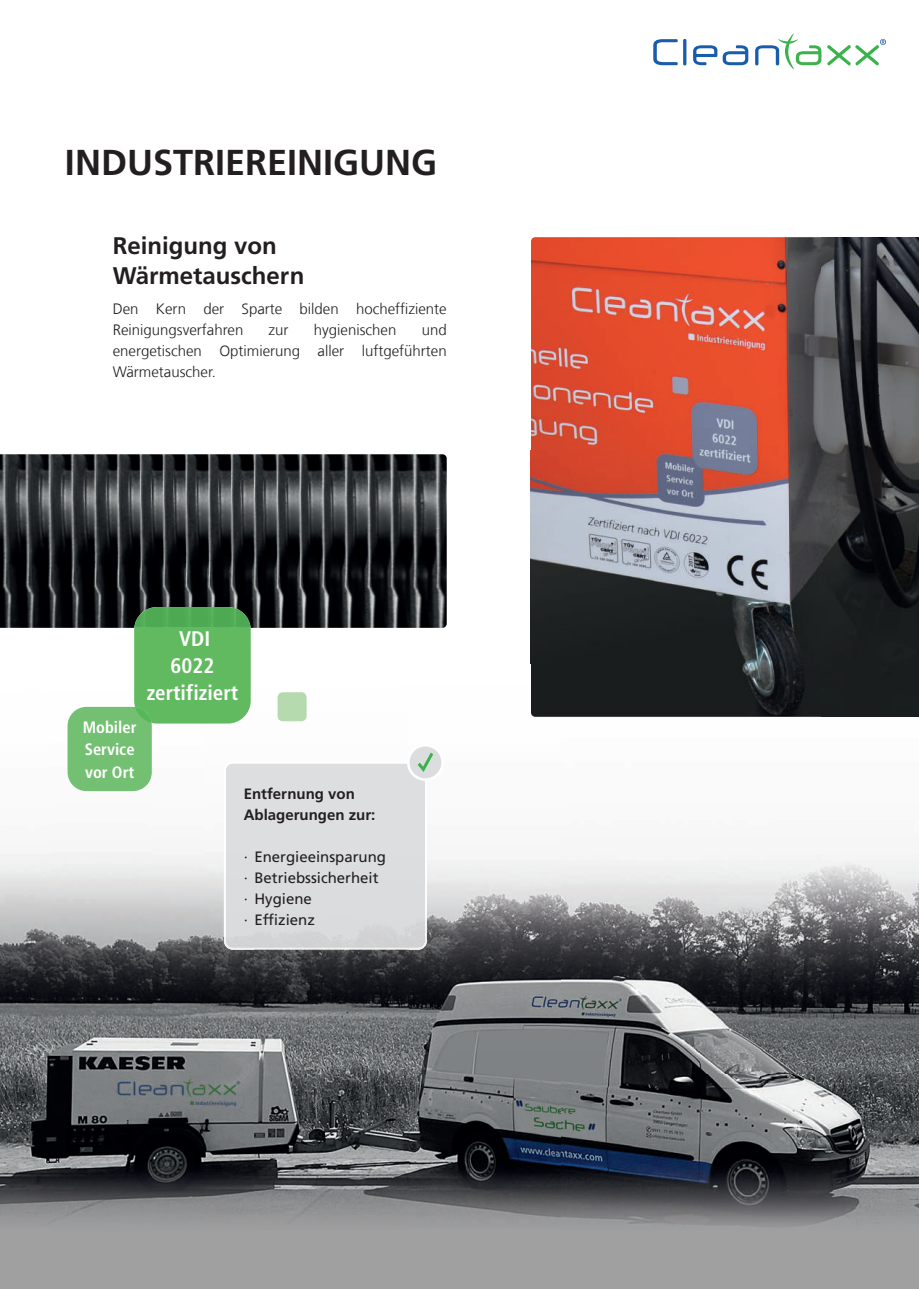
<style>
.page{position:relative;width:919px;height:1289px;background:#fff}
.page>*{position:absolute;margin:0;border:0;box-sizing:border-box;transform-origin:0 0}
.t1{font:700 36px "Frutiger LT Com";color:#231f20}
.t2{font:700 24px/30px "Frutiger LT Com";color:#231f20}
.t3{font:700 condensed 21px/27px "Frutiger LT Com";color:#fff;text-align:center}
.t4{font:700 condensed 16.5px/22.5px "Frutiger LT Com";color:#fff}
.t5{font:300 15px/21px "Frutiger LT Com";color:#231f20}
.t6{font:15px/21px "Frutiger LT Com";color:#231f20}
.t7{font:700 15px/21px "Frutiger LT Com";color:#231f20}
</style>
<div class="page">
<img style="left:0;top:854px;width:50px;height:434px">
<img style="left:409px;top:485px;width:152px;height:803px">
<img style="left:50px;top:706px;width:103px;height:582px">
<img style="left:153px;top:723px;width:51px;height:565px">
<img style="left:561px;top:716px;width:357px;height:572px">
<img style="left:204px;top:852px;width:50px;height:436px">
<img style="left:254px;top:949px;width:155px;height:339px">
<img style="left:531px;top:237px;width:387px;height:479px">
<svg style="left:653px;top:39px;width:24px;height:26px"></svg>
<hr style="left:683px;top:39px;width:3px;height:26px;background:#185cab;border-radius:2px">
<svg style="left:693px;top:45px;width:55px;height:20px"></svg>
<svg style="left:755px;top:33px;width:66px;height:36px"></svg>
<svg style="left:827px;top:39px;width:58px;height:26px"></svg>
<img style="left:224px;top:764px;width:203px;height:185px">
<img style="left:0;top:454px;width:446px;height:174px">
<div style="left:277px;top:692px;width:29px;height:29px;background:#b5daae;border-radius:5px"></div>
<div style="left:67px;top:707px;width:85px;height:84px;background:#74c072;border-radius:19px"></div>
<img style="left:134px;top:607px;width:117px;height:116px">
<svg style="left:135px;top:707px;width:16px;height:16px"></svg>
<div style="left:408px;top:745px;width:34px;height:34px;background:#dcdddf;border-radius:50%"></div>
<div style="left:407px;top:743px;width:37px;height:38px;border:3px solid #fff;border-radius:50%"></div>
<svg style="left:417px;top:752px;width:16px;height:20px"></svg>
<h1 class="t1" style="left:65px;top:140px;width:374px">INDUSTRIEREINIGUNG</h1>
<h2 class="t2" style="left:113px;top:230px;width:193px">Reinigung von<br>Wärmetauschern</h2>
<p class="t5" style="left:113px;top:298px;width:335px">Den Kern der Sparte bilden hocheffiziente<br>Reinigungsverfahren</p>
<p class="t5" style="left:113px;top:319px;width:335px;text-align:justify;text-indent:309px">und energetischen Optimierung aller luftgeführten Wärmetauscher.</p>
<p class="t5" style="left:268px;top:319px;width:21px">zur</p>
<p class="t5" style="left:314px;top:319px;width:84px">hygienischen</p>
<p class="t4" style="left:83px;top:715px;width:55px">Mobiler<br>Service vor Ort</p>
<h3 class="t3" style="left:147px;top:625px;width:93px">VDI<br>6022 zertifiziert</h3>
<p class="t7" style="left:244px;top:782px;width:133px">Entfernung von<br>Ablagerungen zur:</p>
<p class="t6" style="left:244px;top:845px;width:144px">· Energieeinsparung · Betriebssicherheit · Hygiene<br>· Effizienz</p>
</div>
